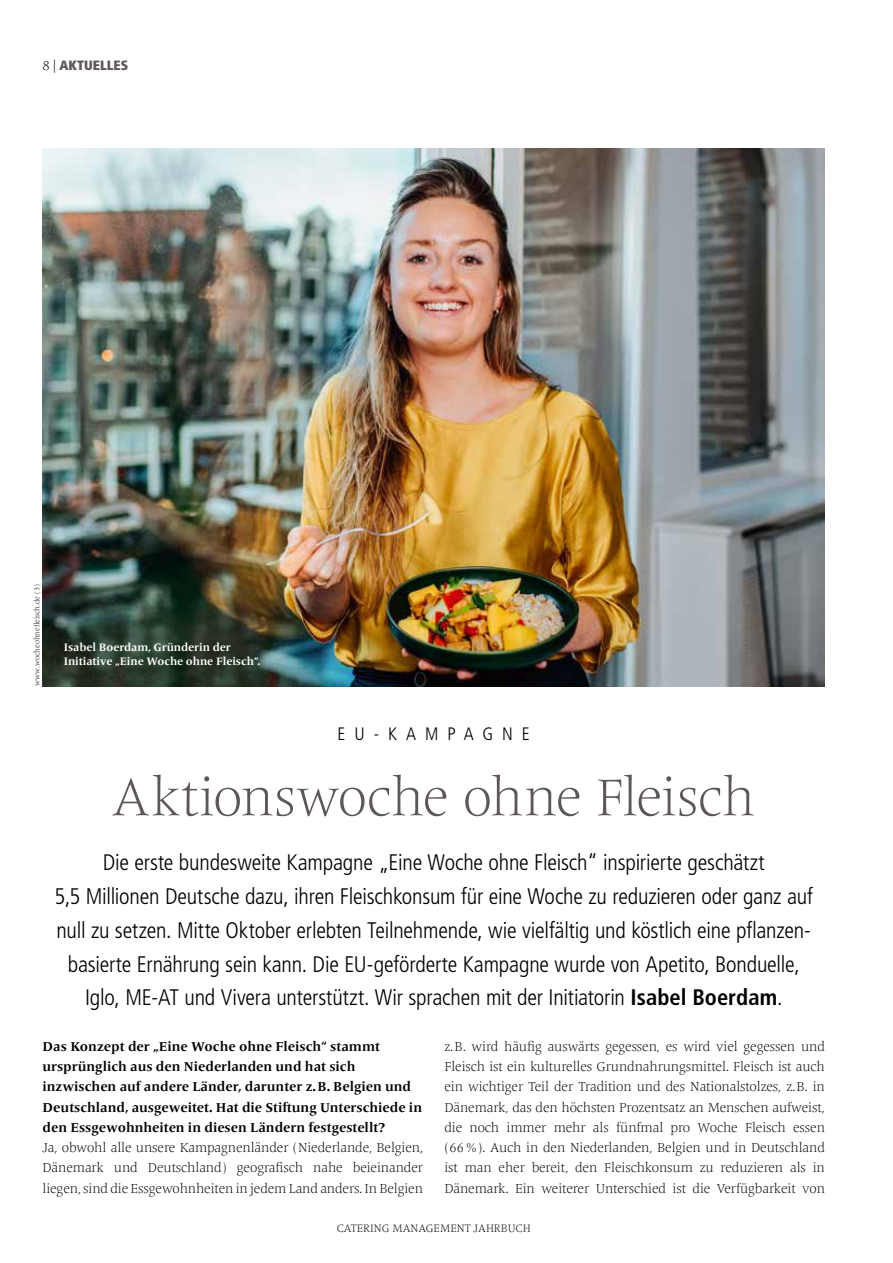
<style>
.page{position:relative;width:893px;height:1263px;background:#fff}
.page>*{position:absolute;margin:0;border:0;box-sizing:border-box;transform-origin:0 0}
.t1{font:300 54px "Frutiger Serif LT Pro";letter-spacing:-.015em;color:#5d5855}
.t2{font:300 condensed 22.5px/33.8px "Frutiger LT Pro";letter-spacing:-.01em;color:#000;text-align:center}
.t3{font:300 condensed 18px "Frutiger LT Pro";letter-spacing:.5em;color:#000}
.t4{font:300 13.5px/20.2px "Frutiger Serif LT Pro";letter-spacing:-.01em;color:#000;text-align:justify}
.t5{font:700 13.5px/20.2px "Frutiger Serif LT Pro";color:#000}
.t6{font:900 condensed 13.5px "Frutiger LT Pro";color:#5d5855}
.t7{font:700 11.25px/13.5px "Frutiger Serif LT Pro";letter-spacing:-.005em;color:#fff}
.t8{font:300 11.25px "Frutiger Serif LT Pro";color:#000}
.t9{font:300 7.5px "Frutiger Serif LT Pro";color:#000}
.s1{font-family:"Frutiger Serif LT Pro";font-weight:300;font-stretch:normal;color:#000}
.s2{font-weight:700}
</style>
<div class="page">
<img style="left:43px;top:149px;width:782px;height:537px">
<p class="t6" style="left:43px;top:57px;width:87px"><span class="s1">8 |</span> AKTUELLES</p>
<p class="t9" style="left:32px;top:686px;width:103px;rotate:-90deg">www.wocheohnefleisch.de (3)</p>
<p class="t7" style="left:64px;top:641px;width:198px">Isabel Boerdam, Gründerin der<br>Initiative „Eine Woche ohne Fleisch“.</p>
<h3 class="t3" style="left:338px;top:723px;width:194px">EU-KAMPAGNE</h3>
<h1 class="t1" style="left:112px;top:765px;width:645px">Aktionswoche ohne Fleisch</h1>
<p class="t2" style="left:55px;top:846px;width:760px">Die erste bundesweite Kampagne „Eine Woche ohne Fleisch“ inspirierte geschätzt<br>5,5 Millionen Deutsche dazu, ihren Fleischkonsum für eine Woche zu reduzieren oder ganz auf null zu setzen. Mitte Oktober erlebten Teilnehmende, wie vielfältig und köstlich eine pflanzen&shy;basierte Ernährung sein kann. Die EU-geförderte Kampagne wurde von Apetito, Bonduelle, Iglo, ME-AT und Vivera unterstützt. Wir sprachen mit der Initiatorin <span class="s2">Isabel Boerdam</span>.</p>
<p class="t5" style="left:43px;top:1036px;width:381px">Das Konzept der „Eine Woche ohne Fleisch“ stammt ursprünglich aus den Niederlanden und hat sich inzwischen auf andere Länder, darunter z.B. Belgien und Deutschland, ausgeweitet. Hat die Stiftung Unterschiede in den Essgewohnheiten in diesen Ländern festgestellt?</p>
<p class="t4" style="left:43px;top:1137px;width:382px">Ja, obwohl alle unsere Kampagnenländer (Niederlande, Belgien, Dänemark und Deutschland) geografisch nahe beieinander liegen, sind die Essgewohnheiten in jedem Land anders. In Belgien</p>
<p class="t4" style="left:444px;top:1036px;width:382px">z.B. wird häufig auswärts gegessen, es wird viel gegessen und Fleisch ist ein kulturelles Grundnahrungsmittel. Fleisch ist auch ein wichtiger Teil der Tradition und des Nationalstolzes, z.B. in Dänemark, das den höchsten Prozentsatz an Menschen aufweist, die noch immer mehr als fünfmal pro Woche Fleisch essen (66%). Auch in den Niederlanden, Belgien und in Deutschland ist man eher bereit, den Fleischkonsum zu reduzieren als in Dänemark. Ein weiterer Unterschied ist die Verfügbarkeit von</p>
<p class="t8" style="left:337px;top:1221px;width:196px">CATERING MANAGEMENT JAHRBUCH</p>
</div>
